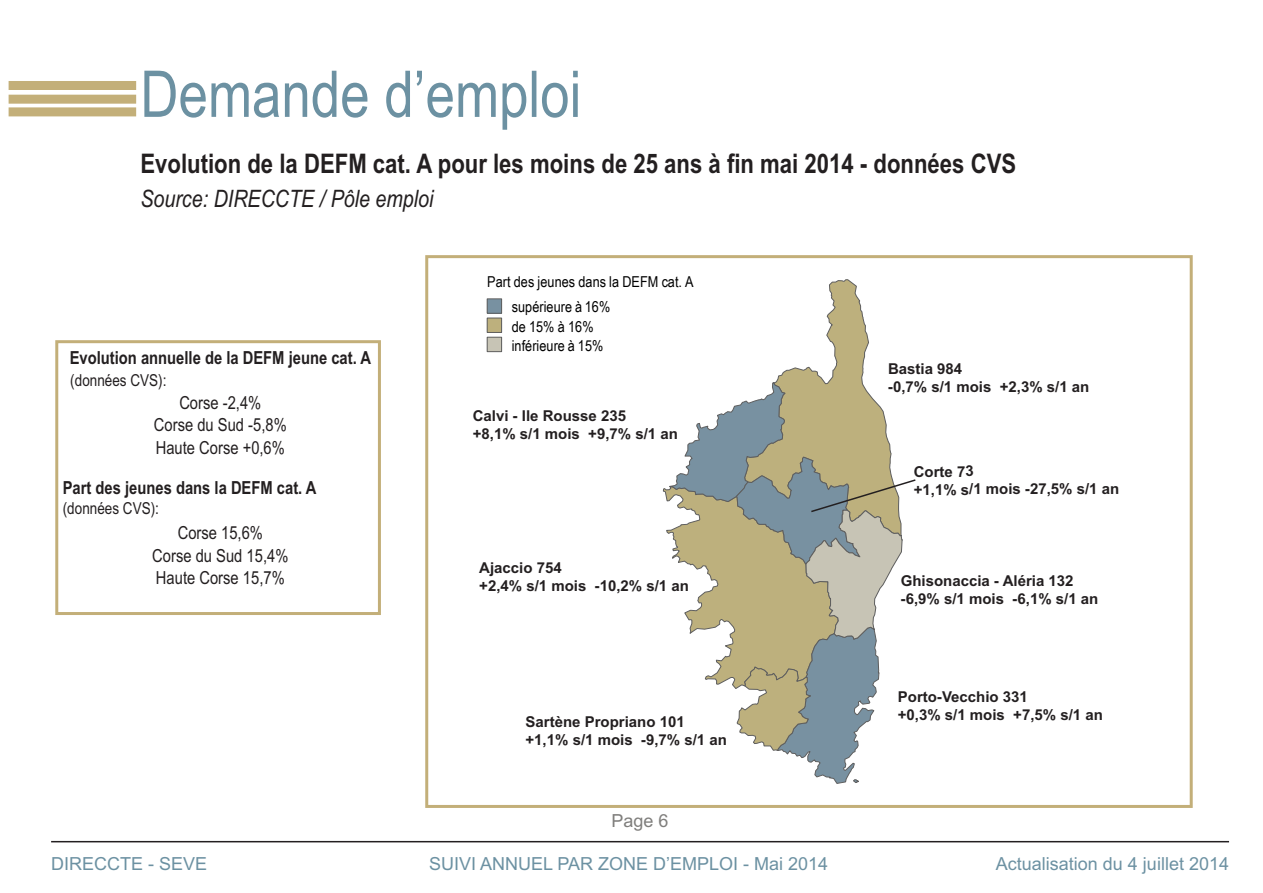
<style>
.page{position:relative;width:1263px;height:893px;background:#fff}
.page>*{position:absolute;margin:0;border:0;box-sizing:border-box;transform-origin:0 0}
.t1{font:64.5px "Arial Narrow";color:#6c91a2}
.t2{font:700 27px "Arial Narrow";color:#231f20}
.t3{font:italic 24px "Arial Narrow";color:#231f20}
.t4{font:18px/22.5px "Arial Narrow";color:#231f20;text-align:center}
.t5{font:18px "Arial";color:#6c91a2}
.t6{font:700 18px "Arial Narrow";color:#231f20}
.t7{font:18px "Arial";color:#7f7e7c}
.t8{font:16.5px "Arial Narrow";color:#231f20}
.t9{font:700 15px/18px "Arial";color:#231f20}
.t10{font:15px/26px "Arial Narrow";letter-spacing:.005em;color:#000}
</style>
<div class="page">
<div style="left:425px;top:255px;width:768px;height:553px;border:3px solid #c3af79"></div>
<div style="left:9px;top:81px;width:127px;height:9px;background:#c3af79"></div>
<div style="left:9px;top:107px;width:127px;height:9px;background:#c3af79"></div>
<div style="left:9px;top:95px;width:127px;height:9px;background:#c3af79"></div>
<hr style="left:51px;top:841px;width:1178px;height:1px;background:#231f20">
<svg style="left:486px;top:279px;width:430px;height:505px"></svg>
<div style="left:55px;top:340px;width:326px;height:275px;border:3px solid #c3af79"></div>
<h1 class="t1" style="left:140px;top:57px;width:442px">Demande d’emploi</h1>
<h2 class="t2" style="left:140px;top:148px;width:877px">Evolution de la DEFM cat. A pour les moins de 25 ans à fin mai 2014 - données CVS</h2>
<h3 class="t3" style="left:140px;top:185px;width:295px">Source: DIRECCTE / Pôle emploi</h3>
<p class="t6" style="left:70px;top:347px;width:303px">Evolution annuelle de la DEFM jeune cat. A</p>
<p class="t8" style="left:70px;top:370px;width:98px">(données CVS):</p>
<p class="t4" style="left:154px;top:391px;width:134px">Corse -2,4%<br>Corse du Sud -5,8%<br>Haute Corse +0,6%</p>
<p class="t6" style="left:63px;top:478px;width:255px">Part des jeunes dans la DEFM cat. A</p>
<p class="t8" style="left:63px;top:498px;width:98px">(données CVS):</p>
<p class="t4" style="left:152px;top:522px;width:138px">Corse 15,6%<br>Corse du Sud 15,4%<br>Haute Corse 15,7%</p>
<p class="t10" style="left:512px;top:268px;width:183px;text-indent:-25px">Part des jeunes dans la DEFM cat. A supérieure à 16%</p>
<p class="t10" style="left:512px;top:317px;width:93px;line-height:19.2px">de 15% à 16% inférieure à 15%</p>
<p class="t9" style="left:473px;top:407px;width:207px">Calvi - Ile Rousse 235<br>+8,1% s/1 mois +9,7% s/1 an</p>
<p class="t9" style="left:479px;top:559px;width:211px">Ajaccio 754<br>+2,4% s/1 mois -10,2% s/1 an</p>
<p class="t9" style="left:525px;top:713px;width:203px">Sartène Propriano 101 +1,1% s/1 mois -9,7% s/1 an</p>
<p class="t7" style="left:611px;top:810px;width:59px">Page 6</p>
<p class="t9" style="left:888px;top:360px;width:203px">Bastia 984<br>-0,7% s/1 mois +2,3% s/1 an</p>
<p class="t9" style="left:914px;top:463px;width:207px;line-height:17.5px">Corte 73<br>+1,1% s/1 mois -27,5% s/1 an</p>
<p class="t9" style="left:901px;top:572px;width:199px">Ghisonaccia - Aléria 132 -6,9% s/1 mois -6,1% s/1 an</p>
<p class="t9" style="left:898px;top:688px;width:207px">Porto-Vecchio 331<br>+0,3% s/1 mois +7,5% s/1 an</p>
<p class="t5" style="left:51px;top:854px;width:158px">DIRECCTE - SEVE</p>
<p class="t5" style="left:429px;top:854px;width:401px">SUIVI ANNUEL PAR ZONE D’EMPLOI - Mai 2014</p>
<p class="t5" style="left:996px;top:854px;width:235px">Actualisation du 4 juillet 2014</p>
</div>
